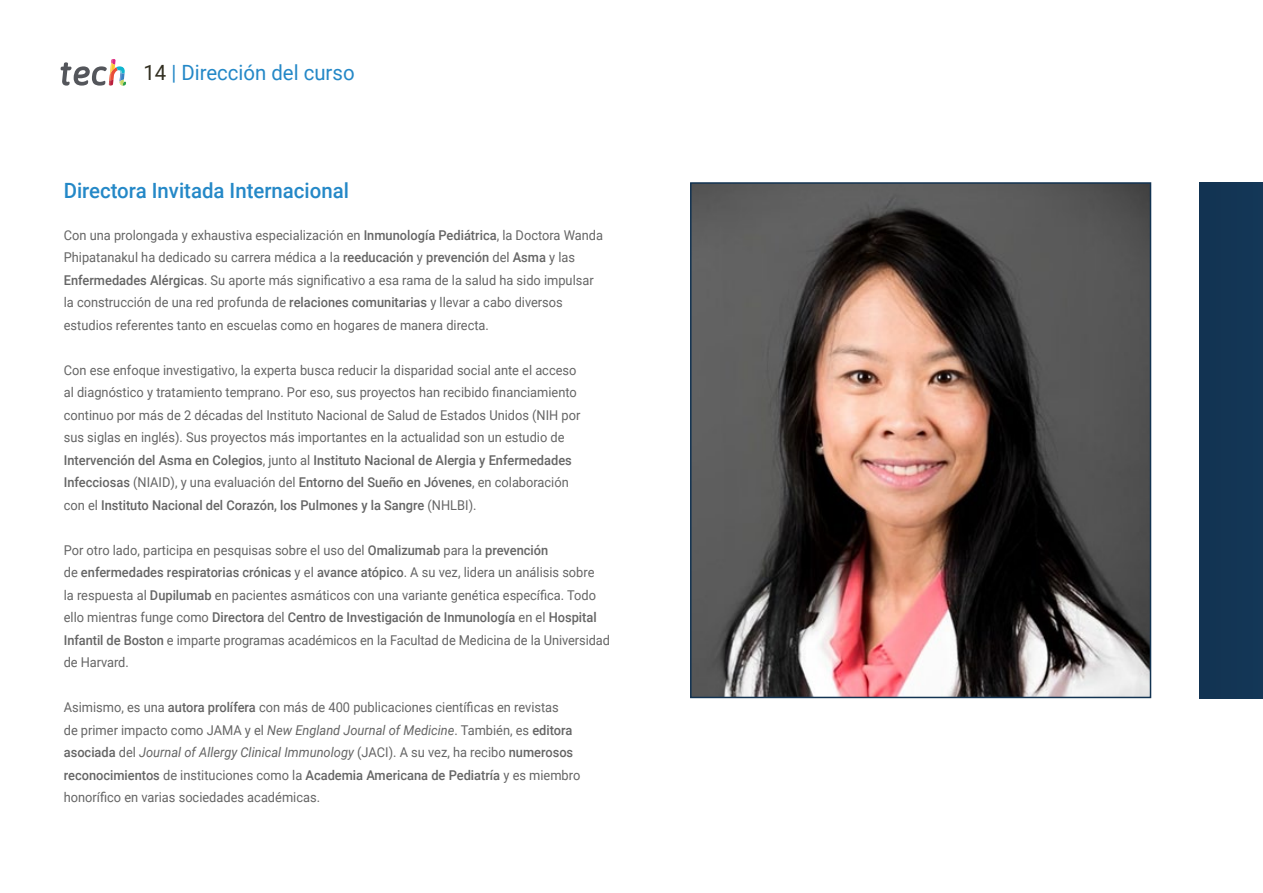
<style>
.page{position:relative;width:1263px;height:893px;background:#fff}
.page>*{position:absolute;margin:0;border:0;box-sizing:border-box;transform-origin:0 0}
.t1{font:500 21px "Roboto";color:#2488c7}
.t2{font:21px "Roboto";color:#2488c7}
.t3{font:13.5px/22.5px "Roboto";color:#656565;scale:.95 1}
.s1{color:#312e20}
.s2{font-weight:500}
.s3{font-style:italic}
</style>
<div class="page">
<img style="left:693px;top:185px;width:455px;height:510px">
<div style="left:690px;top:182px;width:461px;height:516px;border:2px solid #123352"></div>
<div style="left:1199px;top:182px;width:64px;height:516px;background:#133554"></div>
<svg style="left:61px;top:59px;width:65px;height:27px"></svg>
<h1 class="t2" style="left:144px;top:57px;width:213px"><span class="s1">14</span> | Dirección del curso</h1>
<h1 class="t1" style="left:64px;top:176px;width:287px">Directora Invitada Internacional</h1>
<p class="t3" style="left:64px;top:223px;width:569px">Con una prolongada y exhaustiva especialización en <span class="s2">Inmunología Pediátrica</span>, la Doctora Wanda Phipatanakul ha dedicado su carrera médica a la <span class="s2">reeducación</span> y <span class="s2">prevención</span> del <span class="s2">Asma</span> y las <span class="s2">Enfermedades Alérgicas</span>. Su aporte más significativo a esa rama de la salud ha sido impulsar la construcción de una red profunda de <span class="s2">relaciones comunitarias</span> y llevar a cabo diversos estudios referentes tanto en escuelas como en hogares de manera directa.</p>
<p class="t3" style="left:64px;top:358px;width:545px">Con ese enfoque investigativo, la experta busca reducir la disparidad social ante el acceso al diagnóstico y tratamiento temprano. Por eso, sus proyectos han recibido financiamiento continuo por más de 2 décadas del Instituto Nacional de Salud de Estados Unidos (NIH por sus siglas en inglés). Sus proyectos más importantes en la actualidad son un estudio de <span class="s2">Intervención del Asma en Colegios</span>, junto al <span class="s2">Instituto Nacional de Alergia y Enfermedades Infecciosas</span> (NIAID), y una evaluación del <span class="s2">Entorno del Sueño en Jóvenes</span>, en colaboración con el <span class="s2">Instituto Nacional del Corazón, los Pulmones y la Sangre</span> (NHLBI).</p>
<p class="t3" style="left:64px;top:538px;width:576px">Por otro lado, participa en pesquisas sobre el uso del <span class="s2">Omalizumab</span> para la <span class="s2">prevención<br></span>de <span class="s2">enfermedades respiratorias crónicas</span> y el <span class="s2">avance atópico</span>. A su vez, lidera un análisis sobre<br>la respuesta al <span class="s2">Dupilumab</span> en pacientes asmáticos con una variante genética específica. Todo ello mientras funge como <span class="s2">Directora</span> del <span class="s2">Centro de Investigación de Inmunología</span> en el <span class="s2">Hospital Infantil de Boston</span> e imparte programas académicos en la Facultad de Medicina de la Universidad de Harvard.</p>
<p class="t3" style="left:64px;top:696px;width:545px">Asimismo, es una <span class="s2">autora prolífera</span> con más de 400 publicaciones científicas en revistas<br>de primer impacto como JAMA y el <span class="s3">New England Journal of Medicine</span>. También, es <span class="s2">editora asociada</span> del <span class="s3">Journal of Allergy Clinical Immunology</span> (JACI). A su vez, ha recibo <span class="s2">numerosos reconocimientos</span> de instituciones como la <span class="s2">Academia Americana de Pediatría</span> y es miembro honorífico en varias sociedades académicas.</p>
</div>
